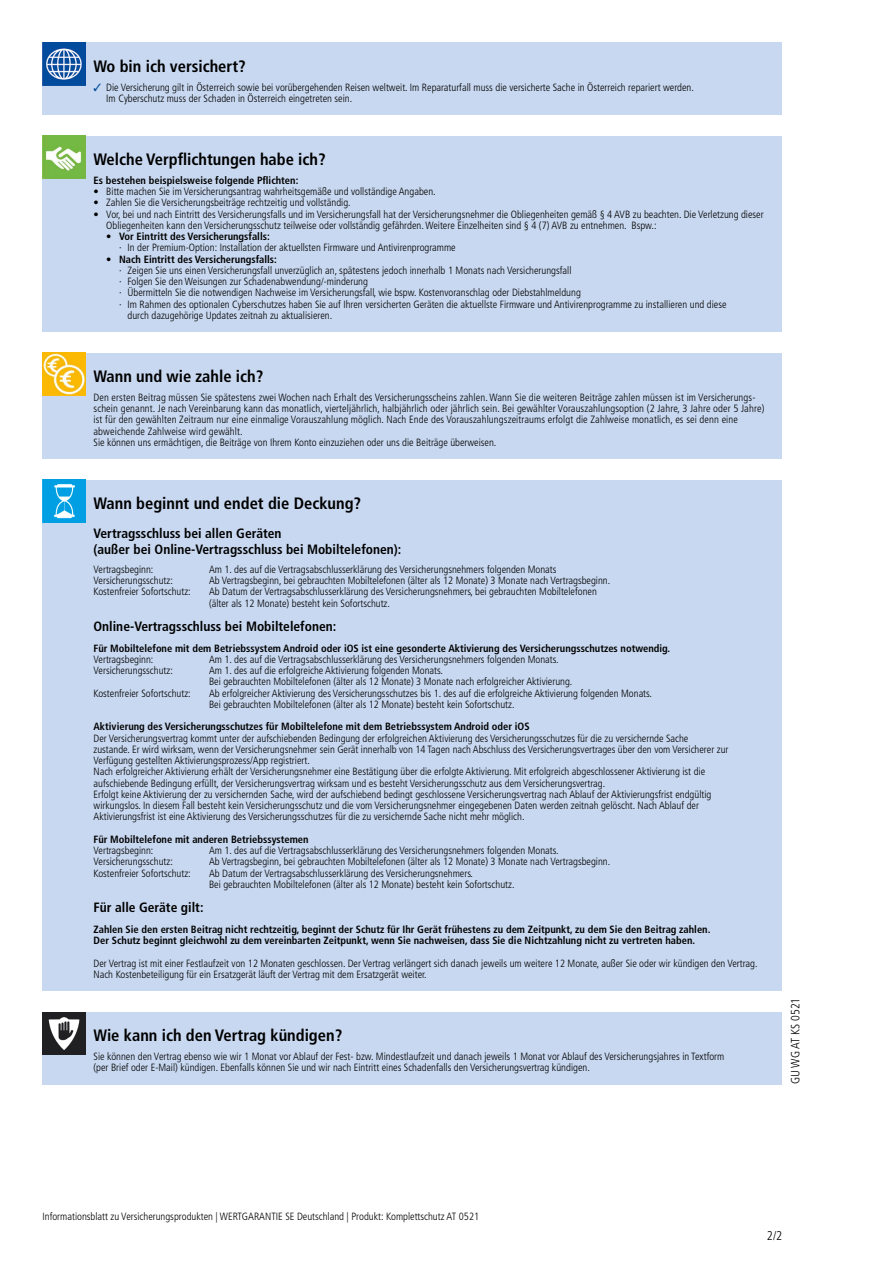
<style>
.page{position:relative;width:893px;height:1263px;background:#fff}
.page>*{position:absolute;margin:0;border:0;box-sizing:border-box;transform-origin:0 0}
.t1{font:700 condensed 16.5px "Frutiger LT Pro";color:#000}
.t2{font:700 condensed 13.5px/16.2px "Frutiger LT Pro";color:#000}
.t3{font:300 condensed 12.75px "Frutiger LT Pro";color:#000}
.t4{font:300 condensed 12px "Frutiger LT Pro";color:#000}
.t5{font:300 condensed 10.5px/11.2px "Frutiger LT Pro";color:#000}
.t6{font:700 condensed 10.5px/11.2px "Frutiger LT Pro";color:#000}
.s1{color:#004b9c}
</style>
<div class="page">
<div style="left:43px;top:43px;width:739px;height:72px;background:#c8d8f0"></div>
<img style="left:43px;top:43px;width:42px;height:42px">
<div style="left:43px;top:136px;width:739px;height:196px;background:#c8d8f0"></div>
<img style="left:43px;top:136px;width:42px;height:42px">
<div style="left:43px;top:353px;width:739px;height:106px;background:#c8d8f0"></div>
<img style="left:43px;top:353px;width:42px;height:42px">
<div style="left:43px;top:480px;width:739px;height:511px;background:#c8d8f0"></div>
<img style="left:43px;top:480px;width:42px;height:42px">
<div style="left:43px;top:1012px;width:739px;height:72px;background:#c8d8f0"></div>
<img style="left:43px;top:1012px;width:42px;height:42px">
<h1 class="t1" style="left:94px;top:56px;width:154px">Wo bin ich versichert?</h1>
<p class="t5" style="left:106px;top:81px;width:589px;text-indent:-13px"><span class="s1">✓</span> Die Versicherung gilt in Österreich sowie bei vorübergehenden Reisen weltweit. Im Reparaturfall muss die versicherte Sache in Österreich repariert werden.<br>Im Cyberschutz muss der Schaden in Österreich eingetreten sein.</p>
<h1 class="t1" style="left:94px;top:150px;width:234px">Welche Verpflichtungen habe ich?</h1>
<p class="t6" style="left:94px;top:175px;width:206px">Es bestehen beispielsweise folgende Pflichten:</p>
<p class="t5" style="left:94px;top:186px;width:344px">• Bitte machen Sie im Versicherungsantrag wahrheitsgemäße und vollständige Angaben.</p>
<p class="t5" style="left:94px;top:197px;width:259px">• Zahlen Sie die Versicherungsbeiträge rechtzeitig und vollständig.</p>
<p class="t5" style="left:106px;top:208px;width:659px;text-indent:-13px">• Vor, bei und nach Eintritt des Versicherungsfalls und im Versicherungsfall hat der Versicherungsnehmer die Obliegenheiten gemäß § 4 AVB zu beachten. Die Verletzung dieser<br>Obliegenheiten kann den Versicherungsschutz teilweise oder vollständig gefährden. Weitere Einzelheiten sind § 4 (7) AVB zu entnehmen. Bspw.:</p>
<p class="t6" style="left:106px;top:231px;width:165px">• Vor Eintritt des Versicherungsfalls:</p>
<p class="t5" style="left:119px;top:242px;width:338px">· In der Premium-Option: Installation der aktuellsten Firmware und Antivirenprogramme</p>
<p class="t6" style="left:106px;top:253px;width:172px">• Nach Eintritt des Versicherungsfalls:</p>
<p class="t5" style="left:119px;top:265px;width:454px">· Zeigen Sie uns einen Versicherungsfall unverzüglich an, spätestens jedoch innerhalb 1 Monats nach Versicherungsfall</p>
<p class="t5" style="left:119px;top:276px;width:250px">· Folgen Sie den Weisungen zur Schadenabwendung/-minderung</p>
<p class="t5" style="left:119px;top:287px;width:463px">· Übermitteln Sie die notwendigen Nachweise im Versicherungsfall, wie bspw. Kostenvoranschlag oder Diebstahlmeldung</p>
<p class="t5" style="left:119px;top:298px;width:609px">· Im Rahmen des optionalen Cyberschutzes haben Sie auf Ihren versicherten Geräten die aktuellste Firmware und Antivirenprogramme zu installieren und diese</p>
<p class="t5" style="left:128px;top:310px;width:206px">durch dazugehörige Updates zeitnah zu aktualisieren.</p>
<h1 class="t1" style="left:94px;top:367px;width:171px">Wann und wie zahle ich?</h1>
<p class="t5" style="left:94px;top:392px;width:672px">Den ersten Beitrag müssen Sie spätestens zwei Wochen nach Erhalt des Versicherungsscheins zahlen. Wann Sie die weiteren Beiträge zahlen müssen ist im Versicherungs&shy;schein genannt. Je nach Vereinbarung kann das monatlich, vierteljährlich, halbjährlich oder jährlich sein. Bei gewählter Vorauszahlungsoption (2 Jahre, 3 Jahre oder 5 Jahre) ist für den gewählten Zeitraum nur eine einmalige Vorauszahlung möglich. Nach Ende des Vorauszahlungszeitraums erfolgt die Zahlweise monatlich, es sei denn eine abweichende Zahlweise wird gewählt.<br>Sie können uns ermächtigen, die Beiträge von Ihrem Konto einzuziehen oder uns die Beiträge überweisen.</p>
<h1 class="t1" style="left:94px;top:494px;width:269px">Wann beginnt und endet die Deckung?</h1>
<p class="t2" style="left:94px;top:525px;width:309px">Vertragsschluss bei allen Geräten<br>(außer bei Online-Vertragsschluss bei Mobiltelefonen):</p>
<p class="t5" style="left:94px;top:564px;width:61px">Vertragsbeginn:</p>
<p class="t5" style="left:209px;top:564px;width:349px">Am 1. des auf die Vertragsabschlusserklärung des Versicherungsnehmers folgenden Monats</p>
<p class="t5" style="left:94px;top:575px;width:81px">Versicherungsschutz:</p>
<p class="t5" style="left:209px;top:575px;width:403px">Ab Vertragsbeginn, bei gebrauchten Mobiltelefonen (älter als 12 Monate) 3 Monate nach Vertragsbeginn.</p>
<p class="t5" style="left:94px;top:586px;width:99px">Kostenfreier Sofortschutz:</p>
<p class="t5" style="left:209px;top:586px;width:389px">Ab Datum der Vertragsabschlusserklärung des Versicherungsnehmers, bei gebrauchten Mobiltelefonen (älter als 12 Monate) besteht kein Sofortschutz.</p>
<p class="t2" style="left:94px;top:619px;width:244px">Online-Vertragsschluss bei Mobiltelefonen:</p>
<p class="t6" style="left:94px;top:642px;width:578px">Für Mobiltelefone mit dem Betriebssystem Android oder iOS ist eine gesonderte Aktivierung des Versicherungsschutzes notwendig.</p>
<p class="t5" style="left:94px;top:654px;width:61px">Vertragsbeginn:</p>
<p class="t5" style="left:209px;top:654px;width:351px">Am 1. des auf die Vertragsabschlusserklärung des Versicherungsnehmers folgenden Monats.</p>
<p class="t5" style="left:94px;top:665px;width:81px">Versicherungsschutz:</p>
<p class="t5" style="left:209px;top:665px;width:365px">Am 1. des auf die erfolgreiche Aktivierung folgenden Monats.<br>Bei gebrauchten Mobiltelefonen (älter als 12 Monate) 3 Monate nach erfolgreicher Aktivierung.</p>
<p class="t5" style="left:94px;top:687px;width:99px">Kostenfreier Sofortschutz:</p>
<p class="t5" style="left:209px;top:687px;width:444px">Ab erfolgreicher Aktivierung des Versicherungsschutzes bis 1. des auf die erfolgreiche Aktivierung folgenden Monats.<br>Bei gebrauchten Mobiltelefonen (älter als 12 Monate) besteht kein Sofortschutz.</p>
<p class="t6" style="left:94px;top:721px;width:438px">Aktivierung des Versicherungsschutzes für Mobiltelefone mit dem Betriebssystem Android oder iOS</p>
<p class="t5" style="left:94px;top:732px;width:636px">Der Versicherungsvertrag kommt unter der aufschiebenden Bedingung der erfolgreichen Aktivierung des Versicherungsschutzes für die zu versichernde Sache<br>zustande. Er wird wirksam, wenn der Versicherungsnehmer sein Gerät innerhalb von 14 Tagen nach Abschluss des Versicherungsvertrages über den vom Versicherer zur Verfügung gestellten Aktivierungsprozess/App registriert.<br>Nach erfolgreicher Aktivierung erhält der Versicherungsnehmer eine Bestätigung über die erfolgte Aktivierung. Mit erfolgreich abgeschlossener Aktivierung ist die aufschiebende Bedingung erfüllt, der Versicherungsvertrag wirksam und es besteht Versicherungsschutz aus dem Versicherungsvertrag.<br>Erfolgt keine Aktivierung der zu versichernden Sache, wird der aufschiebend bedingt geschlossene Versicherungsvertrag nach Ablauf der Aktivierungsfrist endgültig wirkungslos. In diesem Fall besteht kein Versicherungsschutz und die vom Versicherungsnehmer eingegebenen Daten werden zeitnah gelöscht. Nach Ablauf der Aktivierungsfrist ist eine Aktivierung des Versicherungsschutzes für die zu versichernde Sache nicht mehr möglich.</p>
<p class="t6" style="left:94px;top:834px;width:217px">Für Mobiltelefone mit anderen Betriebssystemen</p>
<p class="t5" style="left:94px;top:845px;width:61px">Vertragsbeginn:</p>
<p class="t5" style="left:209px;top:845px;width:351px">Am 1. des auf die Vertragsabschlusserklärung des Versicherungsnehmers folgenden Monats.</p>
<p class="t5" style="left:94px;top:856px;width:81px">Versicherungsschutz:</p>
<p class="t5" style="left:209px;top:856px;width:403px">Ab Vertragsbeginn, bei gebrauchten Mobiltelefonen (älter als 12 Monate) 3 Monate nach Vertragsbeginn.</p>
<p class="t5" style="left:94px;top:867px;width:99px">Kostenfreier Sofortschutz:</p>
<p class="t5" style="left:209px;top:867px;width:307px">Ab Datum der Vertragsabschlusserklärung des Versicherungsnehmers.<br>Bei gebrauchten Mobiltelefonen (älter als 12 Monate) besteht kein Sofortschutz.</p>
<p class="t2" style="left:94px;top:899px;width:111px">Für alle Geräte gilt:</p>
<p class="t6" style="left:94px;top:924px;width:618px">Zahlen Sie den ersten Beitrag nicht rechtzeitig, beginnt der Schutz für Ihr Gerät frühestens zu dem Zeitpunkt, zu dem Sie den Beitrag zahlen.<br>Der Schutz beginnt gleichwohl zu dem vereinbarten Zeitpunkt, wenn Sie nachweisen, dass Sie die Nichtzahlung nicht zu vertreten haben.</p>
<p class="t5" style="left:94px;top:957px;width:665px">Der Vertrag ist mit einer Festlaufzeit von 12 Monaten geschlossen. Der Vertrag verlängert sich danach jeweils um weitere 12 Monate, außer Sie oder wir kündigen den Vertrag.<br>Nach Kostenbeteiligung für ein Ersatzgerät läuft der Vertrag mit dem Ersatzgerät weiter.</p>
<h1 class="t1" style="left:94px;top:1026px;width:250px">Wie kann ich den Vertrag kündigen?</h1>
<p class="t5" style="left:94px;top:1051px;width:632px">Sie können den Vertrag ebenso wie wir 1 Monat vor Ablauf der Fest- bzw. Mindestlaufzeit und danach jeweils 1 Monat vor Ablauf des Versicherungsjahres in Textform (per Brief oder E-Mail) kündigen. Ebenfalls können Sie und wir nach Eintritt eines Schadenfalls den Versicherungsvertrag kündigen.</p>
<p class="t4" style="left:788px;top:1084px;width:88px;rotate:-90deg">GU WG AT KS 0521</p>
<p class="t5" style="left:43px;top:1211px;width:438px">Informationsblatt zu Versicherungsprodukten | WERTGARANTIE SE Deutschland | Produkt: Komplettschutz AT 0521</p>
<p class="t3" style="left:767px;top:1228px;width:17px">2/2</p>
</div>
